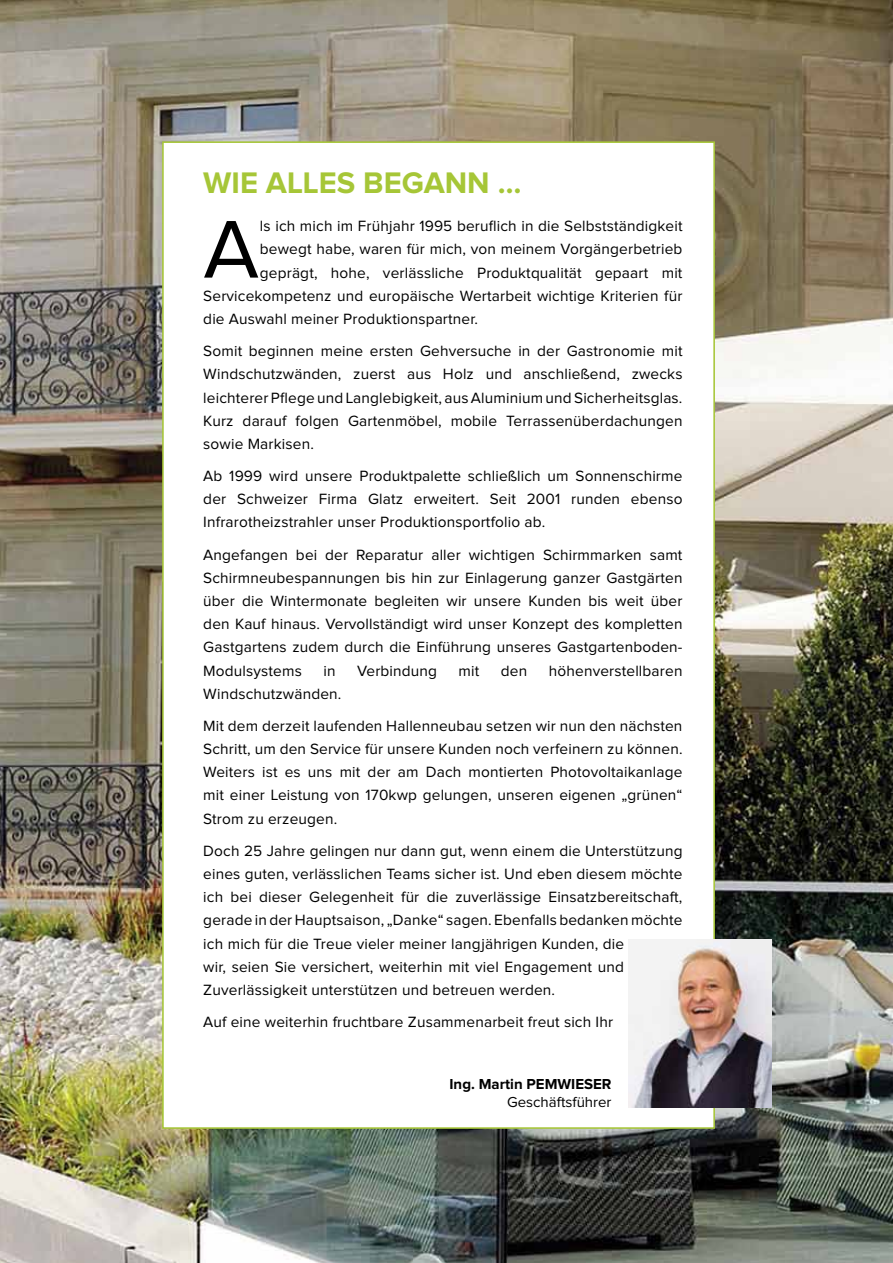
<style>
.page{position:relative;width:893px;height:1263px;background:#fff}
.page>*{position:absolute;margin:0;border:0;box-sizing:border-box;transform-origin:0 0}
.t1{font:84.75px "Proxima Nova";color:#000}
.t2{font:700 30.9px "Proxima Nova";color:#a6c637}
.t3{font:15.45px/23.1px "Proxima Nova";letter-spacing:.01em;color:#000;text-align:justify}
.t4{font:700 15px "Proxima Nova";color:#000}
.t5{font:15px "Proxima Nova";color:#000}
</style>
<div class="page">
<img style="left:0;top:0;width:893px;height:1263px">
<div style="left:162px;top:141px;width:553px;height:988px;background:#fff;border:2px solid #a6c637"></div>
<img style="left:628px;top:939px;width:144px;height:168px">
<h2 class="t2" style="left:203px;top:169px;width:82px">WIE ALLES</h2>
<h2 class="t2" style="left:363px;top:169px;width:42px">BEGANN</h2>
<h2 class="t2" style="left:498px;top:169px;width:25px">…</h2>
<h1 class="t1" style="left:203px;top:211px;width:56px">A</h1>
<p class="t3" style="left:260px;top:215px;width:424px">ls ich mich im Frühjahr 1995 beruflich in die Selbstständigkeit</p>
<p class="t3" style="left:260px;top:238px;width:424px">bewegt habe, waren für mich, von meinem Vorgängerbetrieb</p>
<p class="t3" style="left:260px;top:262px;width:424px">geprägt, hohe, verlässliche Produktqualität gepaart mit</p>
<p class="t3" style="left:203px;top:285px;width:481px">Servicekompetenz und europäische Wertarbeit wichtige Kriterien für</p>
<p class="t3" style="left:203px;top:308px;width:276px">die Auswahl meiner Produktionspartner.</p>
<p class="t3" style="left:203px;top:340px;width:481px">Somit beginnen meine ersten Gehversuche in der Gastronomie mit Windschutzwänden, zuerst aus Holz und anschließend, zwecks leichterer Pflege und Langlebigkeit, aus Aluminium und Sicherheitsglas.<br>Kurz darauf folgen Gartenmöbel, mobile Terrassenüberdachungen sowie Markisen.</p>
<p class="t3" style="left:203px;top:465px;width:481px">Ab 1999 wird unsere Produktpalette schließlich um Sonnenschirme der Schweizer Firma Glatz erweitert. Seit 2001 runden ebenso Infrarotheizstrahler unser Produktionsportfolio ab.</p>
<p class="t3" style="left:203px;top:544px;width:481px">Angefangen bei der Reparatur aller wichtigen Schirmmarken samt Schirmneubespannungen bis hin zur Einlagerung ganzer Gastgärten über die Wintermonate begleiten wir unsere Kunden bis weit über den Kauf hinaus. Vervollständigt wird unser Konzept des kompletten Gastgartens zudem durch die Einführung unseres Gastgartenboden-Modulsystems</p>
<p class="t3" style="left:323px;top:659px;width:14px">in</p>
<p class="t3" style="left:357px;top:659px;width:81px">Verbindung</p>
<p class="t3" style="left:459px;top:659px;width:22px">mit</p>
<p class="t3" style="left:501px;top:659px;width:28px">den</p>
<p class="t3" style="left:549px;top:659px;width:135px">höhenverstellbaren</p>
<p class="t3" style="left:203px;top:678px;width:481px;line-height:32.4px">Windschutzwänden.<br>Mit dem derzeit laufenden Hallenneubau setzen wir nun den nächsten</p>
<p class="t3" style="left:203px;top:738px;width:481px">Schritt, um den Service für unsere Kunden noch verfeinern zu können.<br>Weiters ist es uns mit der am Dach montierten Photovoltaikanlage mit einer Leistung von 170kwp gelungen, unseren eigenen „grünen“ Strom zu erzeugen.</p>
<p class="t3" style="left:203px;top:840px;width:481px;text-align:left">Doch 25 Jahre gelingen nur dann gut, wenn einem die Unterstützung eines guten, verlässlichen Teams sicher ist. Und eben diesem möchte ich bei dieser Gelegenheit für die zuverlässige Einsatzbereitschaft, gerade in der Hauptsaison, „Danke“ sagen. Ebenfalls bedanken möchte ich mich für die Treue vieler meiner langjährigen Kunden, die<br>wir, seien Sie versichert, weiterhin mit viel Engagement und Zuverlässigkeit unterstützen und betreuen werden.</p>
<p class="t3" style="left:203px;top:1011px;width:411px">Auf eine weiterhin fruchtbare Zusammenarbeit freut sich Ihr</p>
<p class="t4" style="left:449px;top:1077px;width:97px">ING. MARTIN PEMWIESER</p>
<p class="t5" style="left:507px;top:1095px;width:106px">Geschäftsführer</p>
</div>
